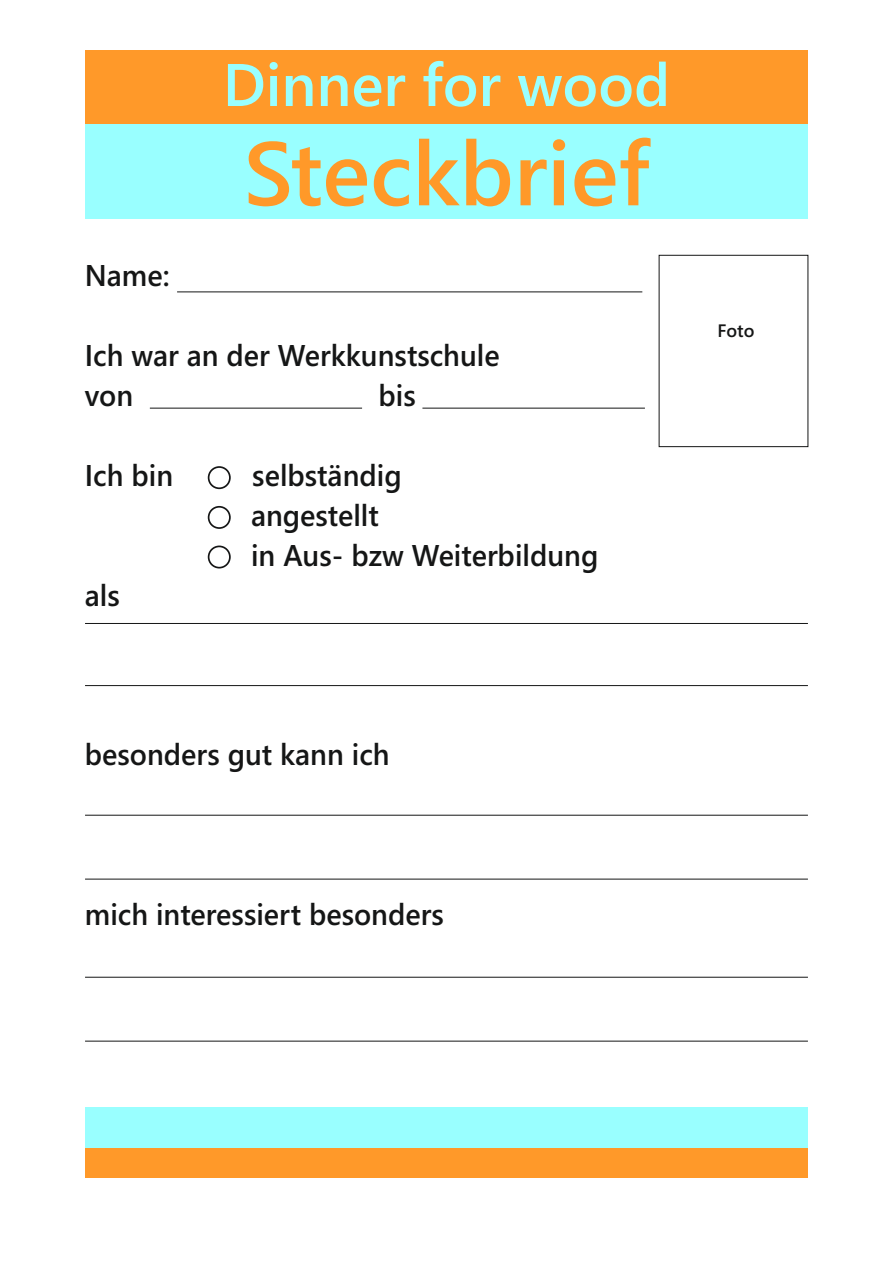
<style>
.page{position:relative;width:893px;height:1263px;background:#fff}
.page>*{position:absolute;margin:0;border:0;box-sizing:border-box;transform-origin:0 0}
.t1{font:600 90px "Segoe UI";color:#ff9929}
.t2{font:600 60px "Segoe UI";color:#9ff}
.t3{font:600 30px/39.9px "Segoe UI";color:#151616;scale:.96 1}
.t4{font:600 18px "Segoe UI";color:#151616}
</style>
<div class="page">
<div style="left:85px;top:122px;width:723px;height:97px;background:#9ff"></div>
<div style="left:85px;top:1108px;width:723px;height:42px;background:#9ff"></div>
<div style="left:659px;top:255px;width:149px;height:192px;border:1px solid #151616"></div>
<div style="left:85px;top:50px;width:723px;height:73px;background:#ff9929"></div>
<div style="left:85px;top:1148px;width:723px;height:30px;background:#ff9929"></div>
<div style="left:208px;top:466px;width:23px;height:23px;border:2px solid #151616;border-radius:50%"></div>
<div style="left:208px;top:506px;width:23px;height:23px;border:2px solid #151616;border-radius:50%"></div>
<div style="left:208px;top:545px;width:23px;height:23px;border:2px solid #151616;border-radius:50%"></div>
<hr style="left:85px;top:623px;width:723px;height:1px;background:#151616">
<hr style="left:85px;top:879px;width:723px;height:1px;background:#151616">
<hr style="left:85px;top:1041px;width:723px;height:1px;background:#151616">
<hr style="left:85px;top:685px;width:723px;height:1px;background:#151616">
<hr style="left:150px;top:408px;width:212px;height:1px;background:#151616">
<hr style="left:177px;top:292px;width:465px;height:1px;background:#151616">
<hr style="left:422px;top:408px;width:223px;height:1px;background:#151616">
<hr style="left:85px;top:815px;width:723px;height:1px;background:#151616">
<hr style="left:85px;top:977px;width:723px;height:1px;background:#151616">
<p class="t3" style="left:85px;top:259px;width:90px">Name:</p>
<h2 class="t2" style="left:223px;top:62px;width:449px">Dinner for wood</h2>
<h1 class="t1" style="left:244px;top:140px;width:407px">Steckbrief</h1>
<p class="t3" style="left:85px;top:338px;width:434px">Ich war an der Werkkunstschule von</p>
<p class="t3" style="left:379px;top:378px;width:40px">bis</p>
<p class="t3" style="left:85px;top:458px;width:93px">Ich bin</p>
<p class="t3" style="left:251px;top:458px;width:363px">selbständig<br>angestellt<br>in Aus- bzw Weiterbildung</p>
<p class="t3" style="left:85px;top:578px;width:38px">als</p>
<p class="t4" style="left:717px;top:324px;width:38px">Foto</p>
<p class="t3" style="left:85px;top:737px;width:319px">besonders gut kann ich</p>
<p class="t3" style="left:85px;top:897px;width:375px">mich interessiert besonders</p>
</div>
